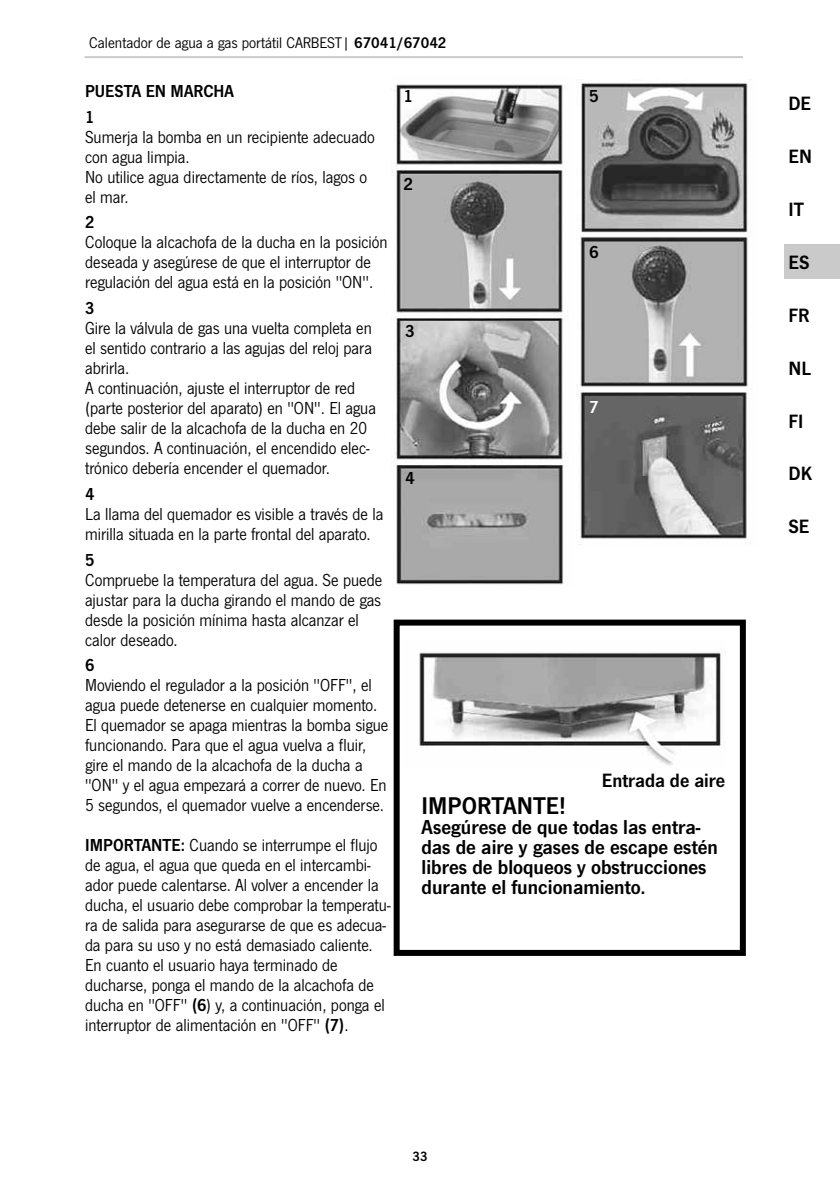
<style>
.page{position:relative;width:840px;height:1191px;background:#fff}
.page>*{position:absolute;margin:0;border:0;box-sizing:border-box;transform-origin:0 0}
.t1{font:25.2px "News Got Dem";color:#000}
.t2{font:21px/20px "News Got Dem";color:#000}
.t3{font:20px "News Got Dem";color:#000}
.t4{font:18px/20px "News Got";color:#000}
.t5{font:18px/25.6px "News Got Dem";color:#000}
.t6{font:18px "News Got Dem";color:#fff}
.t7{font:16px "News Got";color:#000}
.t8{font:14px "News Got Dem";color:#000}
.s1{font-family:"News Got Dem"}
</style>
<div class="page">
<hr style="left:84px;top:56px;width:658px;height:2px;background:#cacaca">
<div style="left:784px;top:245px;width:55px;height:34px;background:#cacaca"></div>
<div style="left:393px;top:619px;width:352px;height:337px;border:6px solid #000"></div>
<img style="left:391px;top:84px;width:177px;height:501px">
<img style="left:576px;top:79px;width:176px;height:466px">
<img style="left:419px;top:652px;width:305px;height:114px">
<p class="t7" style="left:89px;top:33px;width:358px">Calentador de agua a gas portátil CARBEST| <span class="s1">67041/67042</span></p>
<p class="t5" style="left:85px;top:78px;width:150px">PUESTA EN MARCHA<br>1</p>
<p class="t4" style="left:85px;top:127px;width:291px">Sumerja la bomba en un recipiente adecuado con agua limpia.<br>No utilice agua directamente de ríos, lagos o el mar.</p>
<p class="t5" style="left:85px;top:210px;width:11px">2</p>
<p class="t4" style="left:85px;top:233px;width:304px">Coloque la alcachofa de la ducha en la posición deseada y asegúrese de que el interruptor de regulación del agua está en la posición "ON".</p>
<p class="t5" style="left:85px;top:295px;width:11px">3</p>
<p class="t4" style="left:85px;top:318px;width:292px">Gire la válvula de gas una vuelta completa en el sentido contrario a las agujas del reloj para abrirla.<br>A continuación, ajuste el interruptor de red (parte posterior del aparato) en "ON". El agua debe salir de la alcachofa de la ducha en 20 segundos. A continuación, el encendido elec&shy;trónico debería encender el quemador.</p>
<p class="t5" style="left:85px;top:481px;width:11px">4</p>
<p class="t4" style="left:85px;top:504px;width:300px">La llama del quemador es visible a través de la mirilla situada en la parte frontal del aparato.</p>
<p class="t5" style="left:85px;top:547px;width:11px">5</p>
<p class="t4" style="left:85px;top:570px;width:298px">Compruebe la temperatura del agua. Se puede ajustar para la ducha girando el mando de gas desde la posición mínima hasta alcanzar el calor deseado.</p>
<p class="t5" style="left:85px;top:652px;width:11px">6</p>
<p class="t4" style="left:85px;top:675px;width:304px">Moviendo el regulador a la posición "OFF", el agua puede detenerse en cualquier momento.<br>El quemador se apaga mientras la bomba sigue funcionando. Para que el agua vuelva a fluir, gire el mando de la alcachofa de la ducha a "ON" y el agua empezará a correr de nuevo. En 5 segundos, el quemador vuelve a encenderse.</p>
<p class="t4" style="left:85px;top:835px;width:307px"><span class="s1">IMPORTANTE:</span> Cuando se interrumpe el flujo de agua, el agua que queda en el intercambi&shy;ador puede calentarse. Al volver a encender la ducha, el usuario debe comprobar la temperatu&shy;ra de salida para asegurarse de que es adecua&shy;da para su uso y no está demasiado caliente.<br>En cuanto el usuario haya terminado de ducharse, ponga el mando de la alcachofa de ducha en "OFF" <span class="s1">(6</span>) y, a continuación, ponga el interruptor de alimentación en "OFF" <span class="s1">(7)</span>.</p>
<p class="t5" style="left:403px;top:84px;width:11px">1</p>
<p class="t5" style="left:588px;top:84px;width:11px">5</p>
<p class="t5" style="left:403px;top:172px;width:11px">2</p>
<p class="t5" style="left:405px;top:318px;width:11px">3</p>
<p class="t5" style="left:405px;top:465px;width:11px">4</p>
<p class="t5" style="left:588px;top:239px;width:11px">6</p>
<p class="t6" style="left:588px;top:396px;width:11px">7</p>
<p class="t3" style="left:601px;top:768px;width:125px">Entrada de aire</p>
<h1 class="t1" style="left:421px;top:791px;width:146px">IMPORTANTE!</h1>
<p class="t2" style="left:421px;top:817px;width:297px">Asegúrese de que todas las entra&shy;das de aire y gases de escape estén libres de bloqueos y obstrucciones durante el funcionamiento.</p>
<p class="t8" style="left:412px;top:1147px;width:16px">33</p>
<p class="t3" style="left:788px;top:91px;width:24px">DE</p>
<p class="t3" style="left:788px;top:144px;width:25px">EN</p>
<p class="t3" style="left:788px;top:197px;width:17px">IT</p>
<p class="t3" style="left:788px;top:250px;width:22px">ES</p>
<p class="t3" style="left:788px;top:303px;width:23px">FR</p>
<p class="t3" style="left:788px;top:356px;width:24px">NL</p>
<p class="t3" style="left:788px;top:409px;width:17px">FI</p>
<p class="t3" style="left:788px;top:462px;width:25px">DK</p>
<p class="t3" style="left:788px;top:515px;width:22px">SE</p>
</div>
